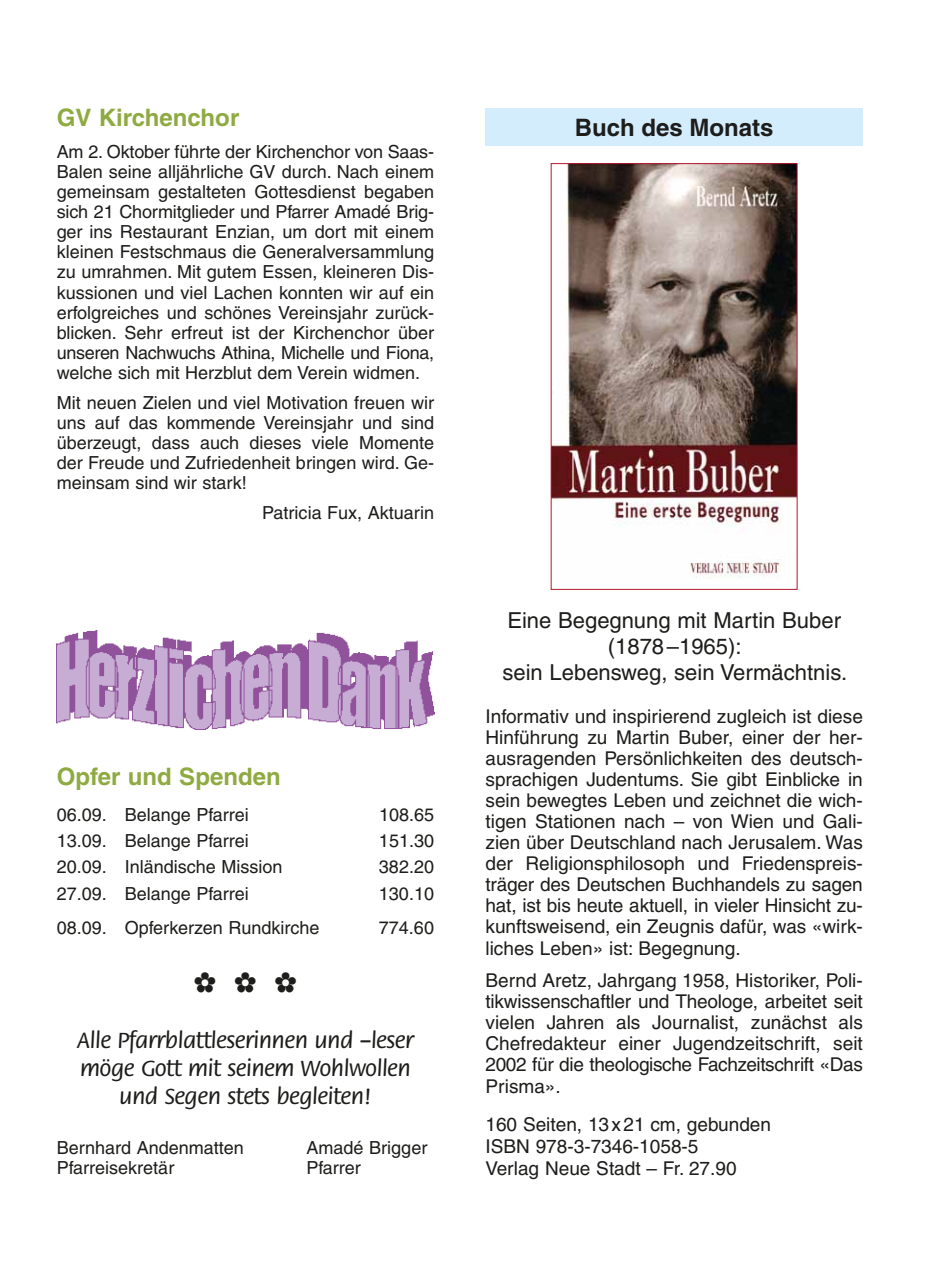
<style>
.page{position:relative;width:942px;height:1276px;background:#fff}
.page>*{position:absolute;margin:0;border:0;box-sizing:border-box;transform-origin:0 0}
.t1{font:500 24px/28px "Flora";letter-spacing:-.02em;color:#1d1d1b;text-align:center}
.t2{font:700 24px "Helvetica";color:#8eaa41}
.t3{font:700 24px "Helvetica";color:#1d1d1b}
.t4{font:22px/26px "Helvetica";color:#1d1d1b;text-align:center}
.t5{font:19px/21px "Helvetica";color:#1d1d1b;text-align:justify}
.t6{font:18px/20px "Helvetica";color:#1d1d1b;text-align:justify}
</style>
<div class="page">
<img style="left:57px;top:631px;width:377px;height:99px">
<div style="left:485px;top:108px;width:377px;height:38px;background:#d4edfc"></div>
<img style="left:552px;top:165px;width:243px;height:414px">
<div style="left:550px;top:163px;width:247px;height:427px;border:1px solid #b7182e"></div>
<h1 class="t2" style="left:57px;top:103px;width:184px">GV Kirchenchor</h1>
<p class="t6" style="left:57px;top:142px;width:379px">Am 2. Oktober führte der Kirchenchor von Saas-Balen seine alljährliche GV durch. Nach einem gemeinsam gestalteten Gottesdienst begaben sich 21 Chormitglieder und Pfarrer Amadé Brig&shy;ger ins Restaurant Enzian, um dort mit einem kleinen Festschmaus die Generalversammlung zu umrahmen. Mit gutem Essen, kleineren Dis&shy;kussionen und viel Lachen konnten wir auf ein erfolgreiches und schönes Vereinsjahr zurück&shy;blicken. Sehr erfreut ist der Kirchenchor über unseren Nachwuchs Athina, Michelle und Fiona, welche sich mit Herzblut dem Verein widmen.</p>
<p class="t6" style="left:57px;top:392px;width:379px">Mit neuen Zielen und viel Motivation freuen wir uns auf das kommende Vereinsjahr und sind überzeugt, dass auch dieses viele Momente der Freude und Zufriedenheit bringen wird. Ge&shy;meinsam sind wir stark!</p>
<p class="t6" style="left:262px;top:502px;width:173px">Patricia Fux, Aktuarin</p>
<h1 class="t2" style="left:57px;top:762px;width:225px">Opfer und Spenden</h1>
<p class="t6" style="left:57px;top:805px;width:194px">06.09. Belange Pfarrei</p>
<p class="t6" style="left:379px;top:805px;width:57px">108.65</p>
<p class="t6" style="left:57px;top:831px;width:194px">13.09. Belange Pfarrei</p>
<p class="t6" style="left:379px;top:831px;width:57px">151.30</p>
<p class="t6" style="left:57px;top:857px;width:227px">20.09. Inländische Mission</p>
<p class="t6" style="left:379px;top:857px;width:57px">382.20</p>
<p class="t6" style="left:57px;top:883px;width:194px">27.09. Belange Pfarrei</p>
<p class="t6" style="left:379px;top:883px;width:57px">130.10</p>
<p class="t6" style="left:57px;top:917px;width:264px">08.09. Opferkerzen Rundkirche</p>
<p class="t6" style="left:379px;top:917px;width:57px">774.60</p>
<h1 class="t1" style="left:77px;top:1026px;width:338px">Alle Pfarrblattleserinnen und –leser möge Gott mit seinem Wohlwollen und Segen stets begleiten!</h1>
<p class="t6" style="left:57px;top:1137px;width:189px">Bernhard Andenmatten</p>
<p class="t6" style="left:306px;top:1137px;width:122px">Amadé Brigger</p>
<p class="t6" style="left:57px;top:1157px;width:119px">Pfarreisekretär</p>
<p class="t6" style="left:306px;top:1157px;width:56px">Pfarrer</p>
<h1 class="t3" style="left:574px;top:113px;width:200px">Buch des Monats</h1>
<p class="t4" style="left:502px;top:607px;width:346px">Eine Begegnung mit Martin Buber (1878–1965):<br>sein Lebensweg, sein Vermächtnis.</p>
<p class="t5" style="left:485px;top:705px;width:379px">Informativ und inspirierend zugleich ist diese Hinführung zu Martin Buber, einer der her&shy;ausragenden Persönlichkeiten des deutsch&shy;sprachigen Judentums. Sie gibt Einblicke in sein bewegtes Leben und zeichnet die wich&shy;tigen Stationen nach – von Wien und Gali&shy;zien über Deutschland nach Jerusalem. Was der Religionsphilosoph und Friedenspreis&shy;träger des Deutschen Buchhandels zu sagen hat, ist bis heute aktuell, in vieler Hinsicht zu&shy;kunftsweisend, ein Zeugnis dafür, was «wirk&shy;liches Leben» ist: Begegnung.</p>
<p class="t5" style="left:485px;top:969px;width:379px">Bernd Aretz, Jahrgang 1958, Historiker, Poli&shy;tikwissenschaftler und Theologe, arbeitet seit vielen Jahren als Journalist, zunächst als Chefredakteur einer Jugendzeitschrift, seit 2002 für die theologische Fachzeitschrift «Das Prisma».</p>
<p class="t5" style="left:485px;top:1113px;width:287px;line-height:22px;text-align:left">160 Seiten, 13x21 cm, gebunden<br>ISBN 978-3-7346-1058-5<br>Verlag Neue Stadt – Fr. 27.90</p>
</div>
